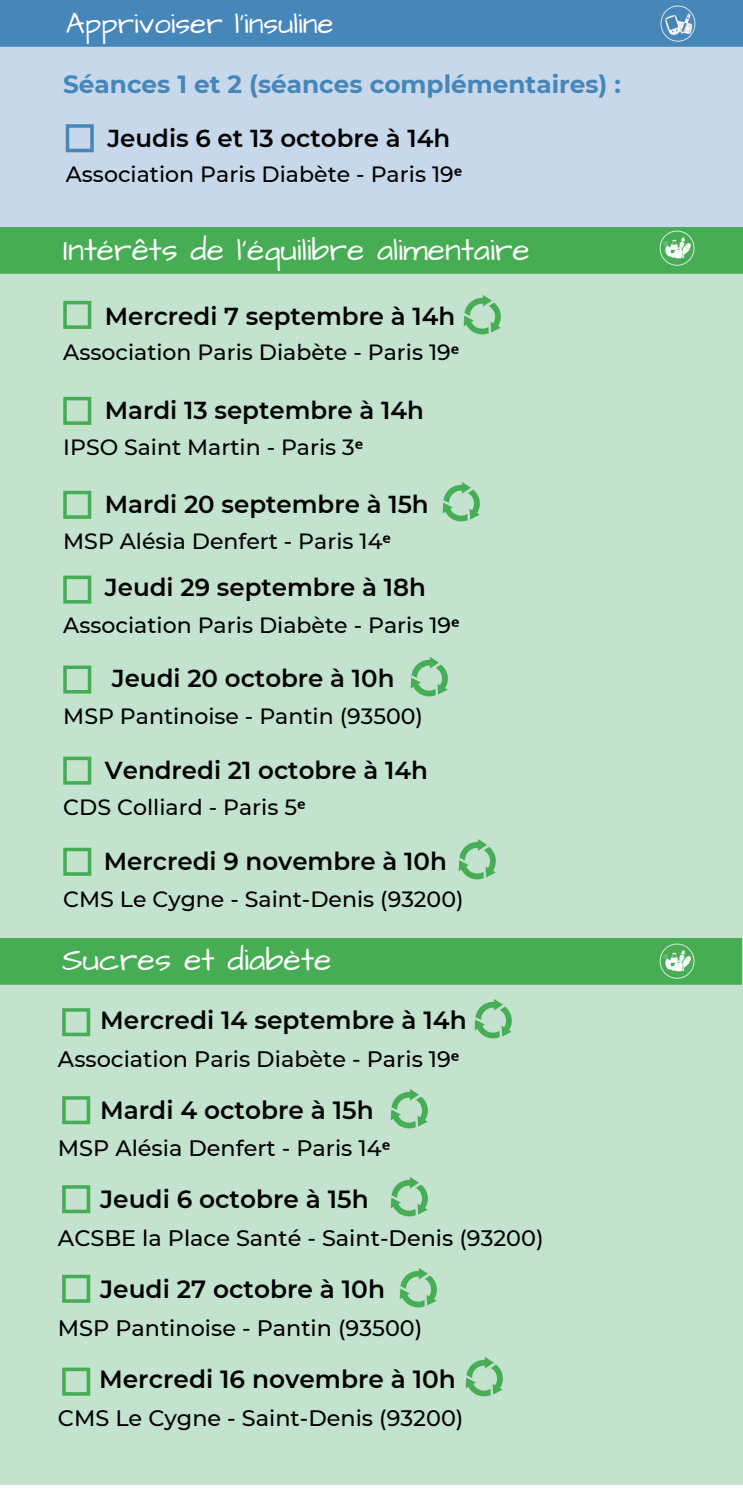
<style>
.page{position:relative;width:743px;height:1489px;background:#fff}
.page>*{position:absolute;margin:0;border:0;box-sizing:border-box;transform-origin:0 0}
.t1{font:32.25px "Architects Daughter";color:#fff}
.t2{font:31.75px "Architects Daughter";color:#fff}
.t3{font:29.75px "Architects Daughter";color:#fff}
.t4{font:600 24.75px "Montserrat";color:#000}
.t5{font:700 24.75px "Montserrat";color:#4686b9}
.t6{font:600 24.5px "Montserrat";color:#000}
.t7{font:500 22.25px "Montserrat";color:#000}
.t8{font:500 22px "Montserrat";color:#000}
.s1{font-family:"Noto Sans";font-weight:700}
</style>
<div class="page">
<div style="left:0;top:29px;width:742px;height:211px;background:#c8d8eb"></div>
<div style="left:0;top:265px;width:742px;height:1220px;background:#c3e3cf"></div>
<div style="left:0;top:227px;width:742px;height:47px;background:#47ad54"></div>
<div style="left:0;top:938px;width:742px;height:47px;background:#47ad54"></div>
<img style="left:442px;top:482px;width:40px;height:40px">
<img style="left:463px;top:295px;width:40px;height:40px">
<img style="left:410px;top:657px;width:40px;height:39px">
<img style="left:458px;top:839px;width:40px;height:40px">
<img style="left:390px;top:1089px;width:40px;height:40px">
<img style="left:474px;top:999px;width:40px;height:39px">
<img style="left:390px;top:1177px;width:40px;height:39px">
<img style="left:399px;top:1268px;width:40px;height:40px">
<img style="left:465px;top:1357px;width:40px;height:39px">
<svg style="left:63px;top:301px;width:28px;height:28px"></svg>
<svg style="left:63px;top:576px;width:28px;height:28px"></svg>
<svg style="left:63px;top:397px;width:28px;height:28px"></svg>
<svg style="left:63px;top:665px;width:28px;height:28px"></svg>
<svg style="left:63px;top:491px;width:28px;height:28px"></svg>
<svg style="left:63px;top:757px;width:28px;height:28px"></svg>
<svg style="left:63px;top:848px;width:28px;height:28px"></svg>
<img style="left:659px;top:230px;width:35px;height:36px">
<img style="left:659px;top:943px;width:35px;height:36px">
<svg style="left:62px;top:1008px;width:28px;height:28px"></svg>
<svg style="left:62px;top:1096px;width:28px;height:28px"></svg>
<svg style="left:62px;top:1185px;width:28px;height:28px"></svg>
<svg style="left:62px;top:1275px;width:28px;height:28px"></svg>
<svg style="left:62px;top:1367px;width:28px;height:28px"></svg>
<div style="left:0;top:0;width:742px;height:47px;background:#4686b9"></div>
<img style="left:660px;top:6px;width:36px;height:35px">
<svg style="left:66px;top:124px;width:28px;height:28px"></svg>
<h3 class="t3" style="left:66px;top:3px;width:269px">Apprivoiser l'insuline</h3>
<p class="t5" style="left:63px;top:69px;width:559px">Séances 1 et 2 (séances complémentaires) :</p>
<p class="t6" style="left:107px;top:124px;width:344px">Jeudis 6 et 13 octobre à 14h</p>
<p class="t8" style="left:66px;top:161px;width:398px">Association Paris Diabète - Paris 19<span class="s1">ᵉ</span></p>
<h2 class="t2" style="left:63px;top:228px;width:468px">Intérêts de l'équilibre alimentaire</h2>
<p class="t6" style="left:105px;top:301px;width:352px">Mercredi 7 septembre à 14h</p>
<p class="t8" style="left:63px;top:339px;width:397px">Association Paris Diabète - Paris 19<span class="s1">ᵉ</span></p>
<p class="t6" style="left:105px;top:395px;width:321px">Mardi 13 septembre à 14h</p>
<p class="t8" style="left:63px;top:433px;width:301px">IPSO Saint Martin - Paris 3<span class="s1">ᵉ</span></p>
<p class="t6" style="left:105px;top:490px;width:325px">Mardi 20 septembre à 15h</p>
<p class="t8" style="left:63px;top:528px;width:329px">MSP Alésia Denfert - Paris 14<span class="s1">ᵉ</span></p>
<p class="t6" style="left:105px;top:572px;width:322px">Jeudi 29 septembre à 18h</p>
<p class="t8" style="left:63px;top:611px;width:398px">Association Paris Diabète - Paris 19<span class="s1">ᵉ</span></p>
<p class="t6" style="left:112px;top:664px;width:284px">Jeudi 20 octobre à 10h</p>
<p class="t8" style="left:63px;top:703px;width:361px">MSP Pantinoise - Pantin (93500)</p>
<p class="t6" style="left:105px;top:755px;width:325px">Vendredi 21 octobre à 14h</p>
<p class="t8" style="left:63px;top:794px;width:244px">CDS Colliard - Paris 5<span class="s1">ᵉ</span></p>
<p class="t6" style="left:104px;top:846px;width:344px">Mercredi 9 novembre à 10h</p>
<p class="t8" style="left:63px;top:885px;width:402px">CMS Le Cygne - Saint-Denis (93200)</p>
<h1 class="t1" style="left:62px;top:938px;width:271px">Sucres et diabète</h1>
<p class="t4" style="left:100px;top:1005px;width:368px">Mercredi 14 septembre à 14h</p>
<p class="t7" style="left:58px;top:1045px;width:403px">Association Paris Diabète - Paris 19<span class="s1">ᵉ</span></p>
<p class="t4" style="left:100px;top:1095px;width:275px">Mardi 4 octobre à 15h</p>
<p class="t7" style="left:58px;top:1134px;width:334px">MSP Alésia Denfert - Paris 14<span class="s1">ᵉ</span></p>
<p class="t4" style="left:100px;top:1184px;width:270px">Jeudi 6 octobre à 15h</p>
<p class="t7" style="left:58px;top:1224px;width:487px">ACSBE la Place Santé - Saint-Denis (93200)</p>
<p class="t4" style="left:100px;top:1274px;width:286px">Jeudi 27 octobre à 10h</p>
<p class="t7" style="left:58px;top:1314px;width:366px">MSP Pantinoise - Pantin (93500)</p>
<p class="t4" style="left:99px;top:1364px;width:358px">Mercredi 16 novembre à 10h</p>
<p class="t7" style="left:58px;top:1404px;width:407px">CMS Le Cygne - Saint-Denis (93200)</p>
</div>
